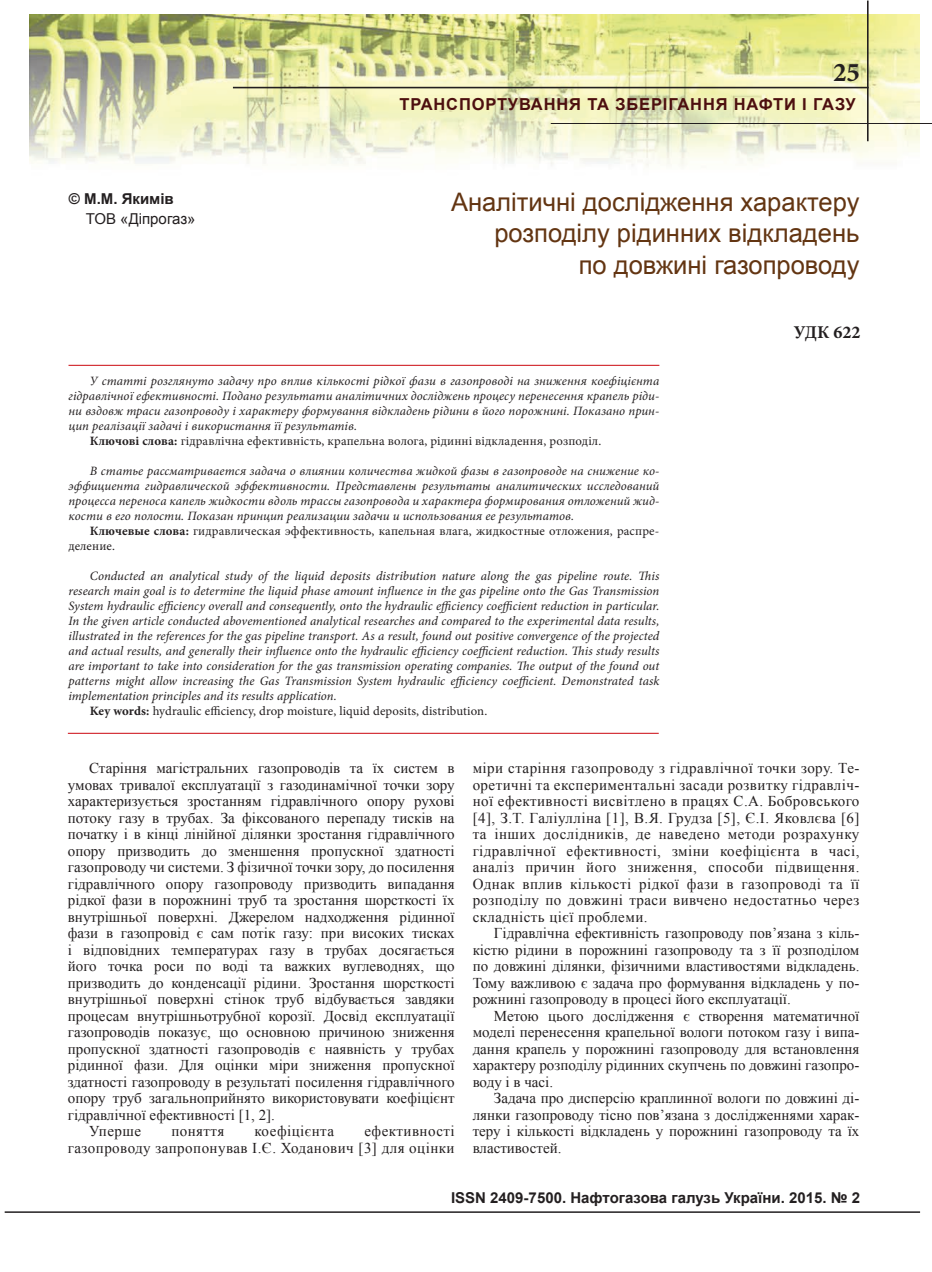
<style>
.page{position:relative;width:932px;height:1272px;background:#fff}
.page>*{position:absolute;margin:0;border:0;box-sizing:border-box;transform-origin:0 0}
.t1{font:700 27px "Minion Pro";color:#231f20}
.t2{font:25.5px/31.5px "Arial";color:#633512;text-align:right}
.t3{font:700 18px "Minion Pro";color:#231f20}
.t4{font:700 16.5px "Arial";letter-spacing:.05em;color:#4d0f0f}
.t5{font:15px/16.5px "Times New Roman";color:#231f20;text-align:justify}
.t6{font:15px/16.5px "Times New Roman";letter-spacing:.03em;color:#231f20;text-align:right}
.t7{font:700 15px "Arial";color:#231f20}
.t8{font:15px "Arial";color:#231f20}
.t9{font:italic 12.75px/15px "Minion Pro";letter-spacing:.005em;color:#231f20;text-align:justify}
.t10{font:12.75px/15px "Minion Pro";letter-spacing:.01em;color:#231f20}
.s1{font-weight:700}
</style>
<div class="page">
<img style="left:30px;top:14px;width:888px;height:152px">
<hr style="left:5px;top:1211px;width:914px;height:1px;background:#231f20">
<hr style="left:68px;top:365px;width:591px;height:1px;background:#d1232a">
<hr style="left:68px;top:732px;width:590px;height:2px;background:#d1232a">
<hr style="left:866px;top:1px;width:2px;height:140px;background:#231f20">
<hr style="left:550px;top:123px;width:381px;height:1px;background:#231f20">
<hr style="left:233px;top:87px;width:635px;height:1px;background:#231f20">
<p class="t7" style="left:69px;top:189px;width:106px">© М.М. Якимів</p>
<p class="t8" style="left:86px;top:208px;width:111px">ТОВ «Діпрогаз»</p>
<h1 class="t1" style="left:832px;top:54px;width:28px">25</h1>
<p class="t4" style="left:399px;top:93px;width:457px">ТРАНСПОРТУВАННЯ ТА ЗБЕРІГАННЯ НАФТИ І ГАЗУ</p>
<h2 class="t2" style="left:451px;top:186px;width:410px">Аналітичні дослідження характеру розподілу рідинних відкладень<br>по довжині газопроводу</h2>
<p class="t3" style="left:793px;top:320px;width:68px">УДК 622</p>
<p class="t9" style="left:90px;top:373px;width:571px">У статті розглянуто задачу про вплив кількості рідкої фази в газопроводі на зниження коефіцієнта</p>
<p class="t9" style="left:68px;top:388px;width:592px">гідравлічної ефективності. Подано результати аналітичних досліджень процесу перенесення крапель ріди-</p>
<p class="t9" style="left:68px;top:403px;width:592px">ни вздовж траси газопроводу і характеру формування відкладень рідини в його порожнині. Показано прин-</p>
<p class="t9" style="left:68px;top:418px;width:290px">цип реалізації задачі і використання її результатів.</p>
<p class="t10" style="left:90px;top:433px;width:513px"><span class="s1">Ключові слова:</span> гідравлічна ефективність, крапельна волога, рідинні відкладення, розподіл.</p>
<p class="t9" style="left:68px;top:463px;width:592px;text-indent:21px">В статье рассматривается задача о влиянии количества жидкой фазы в газопроводе на снижение ко&shy;эффициента гидравлической эффективности. Представлены результаты аналитических исследований процесса переноса капель жидкости вдоль трассы газопровода и характера формирования отложений жид&shy;кости в его полости. Показан принцип реализации задачи и использования ее результатов.</p>
<p class="t10" style="left:68px;top:523px;width:592px;text-indent:21px"><span class="s1">Ключевые слова:</span> гидравлическая эффективность, капельная влага, жидкостные отложения, распре&shy;деление.</p>
<p class="t9" style="left:90px;top:568px;width:571px">Сonducted an analytical study of the liquid deposits distribution nature along the gas pipeline route. This</p>
<p class="t9" style="left:68px;top:583px;width:592px">research main goal is to determine the liquid phase amount influence in the gas pipeline onto the Gas Transmission</p>
<p class="t9" style="left:68px;top:598px;width:592px">System hydraulic efficiency overall and consequently, onto the hydraulic efficiency coefficient reduction in particular.</p>
<p class="t9" style="left:68px;top:613px;width:592px">In the given article conducted abovementioned analytical researches and compared to the experimental data results,</p>
<p class="t9" style="left:68px;top:628px;width:592px">illustrated in the references for the gas pipeline transport. As a result, found out positive convergence of the projected</p>
<p class="t9" style="left:68px;top:643px;width:592px">and actual results, and generally their influence onto the hydraulic efficiency coefficient reduction. This study results</p>
<p class="t9" style="left:68px;top:658px;width:592px">are important to take into consideration for the gas transmission operating companies. The output of the found out</p>
<p class="t9" style="left:68px;top:673px;width:592px">patterns might allow increasing the Gas Transmission System hydraulic efficiency coefficient. Demonstrated task</p>
<p class="t9" style="left:68px;top:688px;width:270px">implementation principles and its results application.</p>
<p class="t10" style="left:90px;top:703px;width:399px"><span class="s1">Key words:</span> hydraulic efficiency, drop moisture, liquid deposits, distribution.</p>
<p class="t5" style="left:89px;top:759px;width:367px">Старіння магістральних газопроводів та їх систем в</p>
<p class="t5" style="left:68px;top:776px;width:388px">умовах тривалої експлуатації з газодинамічної точки зору</p>
<p class="t5" style="left:68px;top:792px;width:388px">характеризується зростанням гідравлічного опору рухові</p>
<p class="t5" style="left:68px;top:809px;width:388px">потоку газу в трубах. За фіксованого перепаду тисків на</p>
<p class="t5" style="left:68px;top:825px;width:388px">початку і в кінці лінійної ділянки зростання гідравлічного</p>
<p class="t5" style="left:68px;top:842px;width:388px">опору призводить до зменшення пропускної здатності</p>
<p class="t5" style="left:68px;top:858px;width:388px">газопроводу чи системи. З фізичної точки зору, до посилення</p>
<p class="t5" style="left:68px;top:875px;width:388px">гідравлічного опору газопроводу призводить випадання</p>
<p class="t5" style="left:68px;top:891px;width:388px">рідкої фази в порожнині труб та зростання шорсткості їх</p>
<p class="t5" style="left:68px;top:908px;width:388px">внутрішньої поверхні. Джерелом надходження рідинної</p>
<p class="t5" style="left:68px;top:924px;width:388px">фази в газопровід є сам потік газу: при високих тисках</p>
<p class="t5" style="left:68px;top:941px;width:388px">і відповідних температурах газу в трубах досягається</p>
<p class="t5" style="left:68px;top:957px;width:388px">його точка роси по воді та важких вуглеводнях, що</p>
<p class="t5" style="left:68px;top:974px;width:388px">призводить до конденсації рідини. Зростання шорсткості</p>
<p class="t5" style="left:68px;top:990px;width:388px">внутрішньої поверхні стінок труб відбувається завдяки</p>
<p class="t5" style="left:68px;top:1007px;width:388px">процесам внутрішньотрубної корозії. Досвід експлуатації</p>
<p class="t5" style="left:68px;top:1023px;width:388px">газопроводів показує, що основною причиною зниження</p>
<p class="t5" style="left:68px;top:1040px;width:388px">пропускної здатності газопроводів є наявність у трубах</p>
<p class="t5" style="left:68px;top:1056px;width:388px">рідинної фази. Для оцінки міри зниження пропускної</p>
<p class="t5" style="left:68px;top:1073px;width:388px">здатності газопроводу в результаті посилення гідравлічного</p>
<p class="t5" style="left:68px;top:1089px;width:388px">опору труб загальноприйнято використовувати коефіцієнт</p>
<p class="t5" style="left:68px;top:1106px;width:208px">гідравлічної ефективності [1, 2].</p>
<p class="t5" style="left:89px;top:1122px;width:53px">Уперше</p>
<p class="t6" style="left:171px;top:1122px;width:54px">поняття</p>
<p class="t6" style="left:254px;top:1122px;width:81px">коефіцієнта</p>
<p class="t6" style="left:68px;top:1122px;width:388px">ефективності<br>газопроводу запропонував І.Є. Ходанович [3] для оцінки</p>
<p class="t5" style="left:472px;top:759px;width:388px">міри старіння газопроводу з гідравлічної точки зору. Те&shy;оретичні та експериментальні засади розвитку гідравліч&shy;ної ефективності висвітлено в працях С.А. Бобровського [4], З.Т. Галіулліна [1], В.Я. Грудза [5], Є.І. Яковлєва [6] та інших дослідників, де наведено методи розрахунку гідравлічної ефективності, зміни коефіцієнта в часі, аналіз причин його зниження, способи підвищення.<br>Однак вплив кількості рідкої фази в газопроводі та її розподілу по довжині траси вивчено недостатньо через складність цієї проблеми.</p>
<p class="t5" style="left:472px;top:924px;width:388px;text-indent:21px">Гідравлічна ефективність газопроводу пов’язана з кіль&shy;кістю рідини в порожнині газопроводу та з її розподілом по довжині ділянки, фізичними властивостями відкладень.<br>Тому важливою є задача про формування відкладень у по&shy;рожнині газопроводу в процесі його експлуатації.</p>
<p class="t5" style="left:472px;top:1007px;width:388px;text-indent:21px">Метою цього дослідження є створення математичної моделі перенесення крапельної вологи потоком газу і випа&shy;дання крапель у порожнині газопроводу для встановлення характеру розподілу рідинних скупчень по довжині газопро&shy;воду і в часі.</p>
<p class="t5" style="left:472px;top:1089px;width:388px;text-indent:21px">Задача про дисперсію краплинної вологи по довжині ді&shy;лянки газопроводу тісно пов’язана з дослідженнями харак&shy;теру і кількості відкладень у порожнині газопроводу та їх властивостей.</p>
<p class="t7" style="left:451px;top:1187px;width:410px">ISSN 2409-7500. Нафтогазова галузь України. 2015. № 2</p>
</div>
